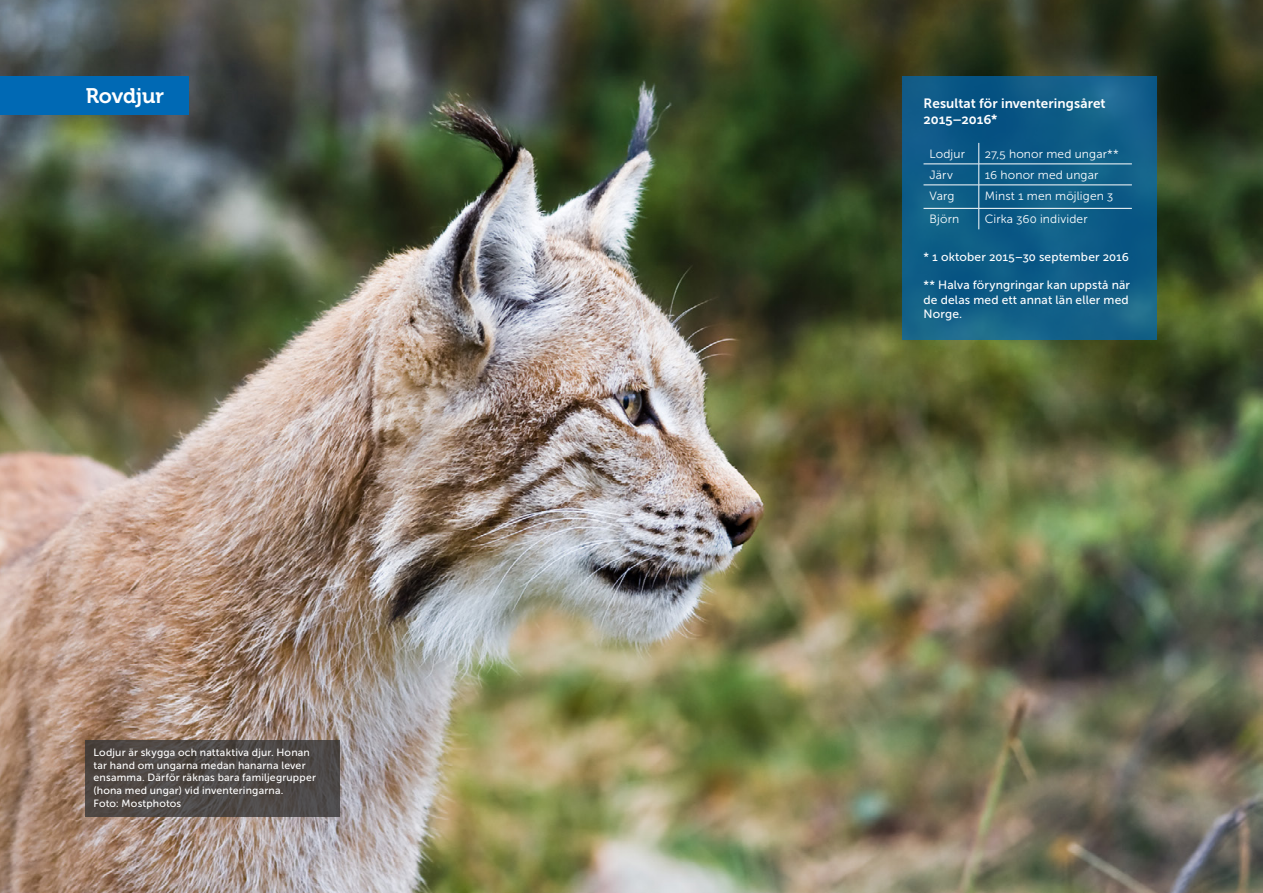
<style>
.page{position:relative;width:1263px;height:893px;background:#fff}
.page>*{position:absolute;margin:0;border:0;box-sizing:border-box;transform-origin:0 0}
.t1{font:21px "Museo 700";letter-spacing:-.005em;color:#fff}
.t2{font:13.5px/16.2px "Museo Sans 700";letter-spacing:.005em;color:#fff}
.t3{font:12px/14.4px "Museo Sans 500";letter-spacing:.015em;color:#fff;text-align:justify}
.t4{font:12px "Museo Sans 300";letter-spacing:.015em;color:#fff}
.t5{font:10.5px/12.6px "Museo Sans 500";letter-spacing:.02em;color:#fff}
</style>
<div class="page">
<img style="left:0;top:0;width:1263px;height:893px">
<div style="left:0;top:77px;width:188px;height:38px;background:#0069b4"></div>
<svg style="left:902px;top:77px;width:255px;height:263px;background:#105e87"></svg>
<hr style="left:979px;top:164px;width:153px;height:1px;background:#fff">
<hr style="left:979px;top:185px;width:153px;height:1px;background:#fff">
<hr style="left:979px;top:208px;width:153px;height:1px;background:#fff">
<svg style="left:978px;top:143px;width:1px;height:86px"></svg>
<hr style="left:923px;top:164px;width:56px;height:1px;background:#fff">
<hr style="left:923px;top:185px;width:56px;height:1px;background:#fff">
<hr style="left:923px;top:208px;width:56px;height:1px;background:#fff">
<svg style="left:85px;top:740px;width:254px;height:76px;background:#4d4745"></svg>
<h1 class="t1" style="left:86px;top:84px;width:80px">Rovdjur</h1>
<p class="t5" style="left:94px;top:746px;width:224px">Lodjur är skygga och nattaktiva djur. Honan tar hand om ungarna medan hanarna lever ensamma. Därför räknas bara familjegrupper (hona med ungar) vid inventeringarna.<br>Foto: Mostphotos</p>
<p class="t2" style="left:923px;top:95px;width:184px">Resultat för inventeringsåret<br>2015–2016*</p>
<p class="t4" style="left:929px;top:147px;width:37px">Lodjur</p>
<p class="t4" style="left:985px;top:147px;width:135px">27,5 honor med ungar**</p>
<p class="t4" style="left:929px;top:168px;width:25px">Järv</p>
<p class="t4" style="left:985px;top:168px;width:115px">16 honor med ungar</p>
<p class="t4" style="left:929px;top:189px;width:26px">Varg</p>
<p class="t4" style="left:985px;top:189px;width:130px">Minst 1 men möjligen 3</p>
<p class="t4" style="left:929px;top:213px;width:31px">Björn</p>
<p class="t4" style="left:985px;top:213px;width:104px">Cirka 360 individer</p>
<p class="t3" style="left:923px;top:249px;width:207px">* 1 oktober 2015–30 september 2016</p>
<p class="t3" style="left:923px;top:278px;width:208px">** Halva föryngringar kan uppstå när de delas med ett annat län eller med Norge.</p>
</div>
